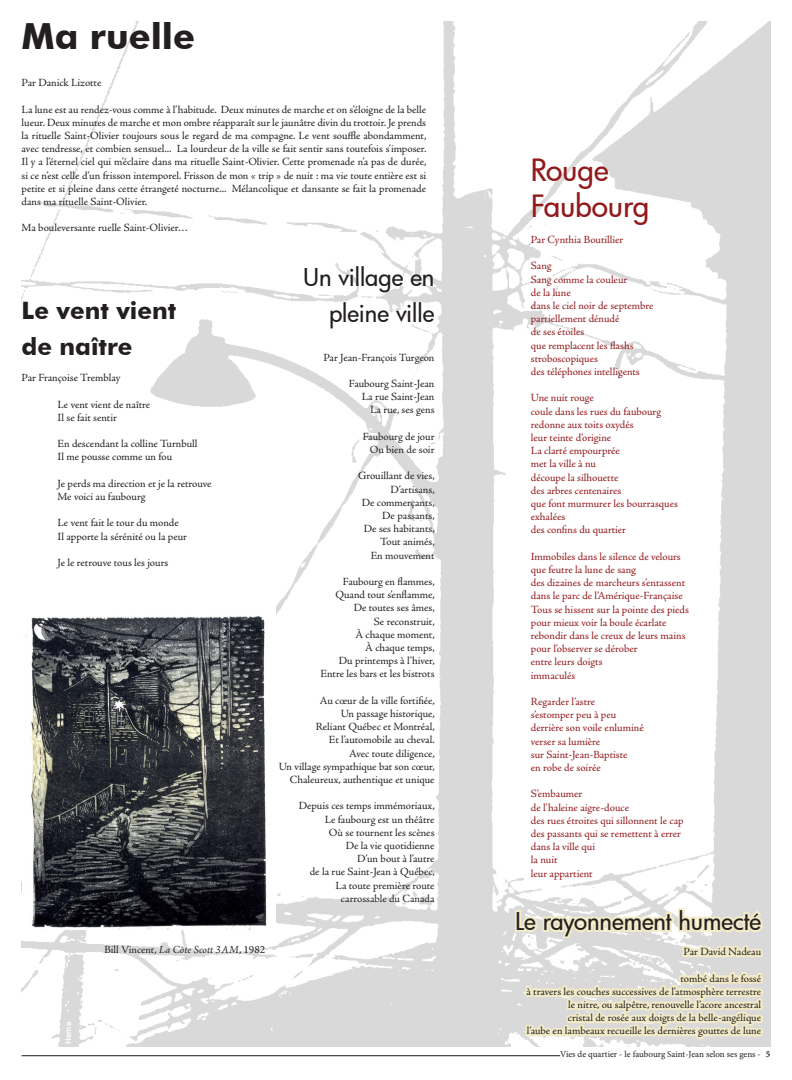
<style>
.page{position:relative;width:792px;height:1080px;background:#fff}
.page>*{position:absolute;margin:0;border:0;box-sizing:border-box;transform-origin:0 0}
.t1{font:700 36px "Futura BT";color:#231f20}
.t2{font:500 30px/36px "Futura";letter-spacing:-.01em;color:#92191c}
.t3{font:500 24px/36px "Futura";letter-spacing:-.005em;color:#231f20;text-align:right}
.t4{font:700 24px/36px "Futura BT";color:#231f20}
.t5{font:11px/13.2px "Adobe Jenson Pro";letter-spacing:-.005em;color:#231f20;text-align:right}
.t6{font:11px/13.2px "Adobe Jenson Pro";color:#92191c}
.t7{font:9px "Minion Pro";color:#231f20}
.t8{font:700 8px "Arial";color:#fff}
.s1{font-style:italic}
.s2{font-weight:700}
</style>
<div class="page">
<hr style="left:22px;top:1055px;width:538px;height:1px;background:#231f20">
<img style="left:22px;top:22px;width:748px;height:1025px">
<svg style="left:513px;top:894px;width:253px;height:163px"></svg>
<img style="left:22px;top:606px;width:254px;height:323px">
<h1 class="t1" style="left:22px;top:14px;width:175px">Ma ruelle</h1>
<p class="t5" style="left:22px;top:76px;width:81px">Par Danick Lizotte</p>
<p class="t5" style="left:22px;top:103px;width:407px;text-align:justify">La lune est au rendez-vous comme à l’habitude. Deux minutes de marche et on s’éloigne de la belle lueur. Deux minutes de marche et mon ombre réapparaît sur le jaunâtre divin du trottoir. Je prends la rituelle Saint-Olivier toujours sous le regard de ma compagne. Le vent souffle abondamment, avec tendresse, et combien sensuel... La lourdeur de la ville se fait sentir sans toutefois s’imposer.<br>Il y a l’éternel ciel qui m’éclaire dans ma rituelle Saint-Olivier. Cette promenade n’a pas de durée, si ce n’est celle d’un frisson intemporel. Frisson de mon « trip » de nuit : ma vie toute entière est si petite et si pleine dans cette étrangeté nocturne... Mélancolique et dansante se fait la promenade dans ma rituelle Saint-Olivier.</p>
<p class="t5" style="left:22px;top:222px;width:168px">Ma bouleversante ruelle Saint-Olivier…</p>
<h3 class="t4" style="left:22px;top:292px;width:156px">Le vent vient de naître</h3>
<p class="t5" style="left:22px;top:371px;width:101px">Par Françoise Tremblay</p>
<p class="t5" style="left:58px;top:398px;width:94px;text-align:left">Le vent vient de naître<br>Il se fait sentir</p>
<p class="t5" style="left:58px;top:437px;width:141px;text-align:left">En descendant la colline Turnbull<br>Il me pousse comme un fou</p>
<p class="t5" style="left:58px;top:477px;width:156px;text-align:left">Je perds ma direction et je la retrouve<br>Me voici au faubourg</p>
<p class="t5" style="left:58px;top:517px;width:131px;text-align:left">Le vent fait le tour du monde<br>Il apporte la sérénité ou la peur</p>
<p class="t5" style="left:58px;top:556px;width:112px">Je le retrouve tous les jours</p>
<h3 class="t3" style="left:303px;top:259px;width:133px">Un village en pleine ville</h3>
<p class="t5" style="left:324px;top:351px;width:113px">Par Jean-François Turgeon</p>
<p class="t5" style="left:349px;top:377px;width:87px">Faubourg Saint-Jean<br>La rue Saint-Jean<br>La rue, ses gens</p>
<p class="t5" style="left:363px;top:430px;width:73px">Faubourg de jour<br>Ou bien de soir</p>
<p class="t5" style="left:358px;top:470px;width:78px">Grouillant de vies,<br>D’artisans,<br>De commerçants,<br>De passants,<br>De ses habitants,<br>Tout animés,<br>En mouvement</p>
<p class="t5" style="left:321px;top:575px;width:116px">Faubourg en flammes,<br>Quand tout s’enflamme,<br>De toutes ses âmes,<br>Se reconstruit,<br>À chaque moment,<br>À chaque temps,<br>Du printemps à l’hiver,<br>Entre les bars et les bistrots</p>
<p class="t5" style="left:279px;top:694px;width:158px">Au cœur de la ville fortifiée,<br>Un passage historique,<br>Reliant Québec et Montréal,<br>Et l’automobile au cheval.<br>Avec toute diligence,<br>Un village sympathique bat son cœur,<br>Chaleureux, authentique et unique</p>
<p class="t5" style="left:299px;top:800px;width:138px">Depuis ces temps immémoriaux,<br>Le faubourg est un théâtre<br>Où se tournent les scènes<br>De la vie quotidienne<br>D’un bout à l’autre<br>de la rue Saint-Jean à Québec,<br>La toute première route carrossable du Canada</p>
<p class="t5" style="left:104px;top:943px;width:162px">Bill Vincent, <span class="s1">La Côte Scott 3AM</span>, 1982</p>
<p class="t8" style="left:64px;top:1044px;width:23px;rotate:-90deg">Hema</p>
<h2 class="t2" style="left:531px;top:151px;width:120px">Rouge<br>Faubourg</h2>
<p class="t6" style="left:531px;top:233px;width:94px">Par Cynthia Boutillier</p>
<p class="t6" style="left:531px;top:260px;width:124px">Sang<br>Sang comme la couleur<br>de la lune<br>dans le ciel noir de septembre partiellement dénudé<br>de ses étoiles<br>que remplacent les flashs stroboscopiques<br>des téléphones intelligents</p>
<p class="t6" style="left:531px;top:392px;width:149px">Une nuit rouge<br>coule dans les rues du faubourg redonne aux toits oxydés<br>leur teinte d’origine<br>La clarté empourprée<br>met la ville à nu<br>découpe la silhouette<br>des arbres centenaires<br>que font murmurer les bourrasques exhalées<br>des confins du quartier</p>
<p class="t6" style="left:531px;top:550px;width:160px">Immobiles dans le silence de velours que feutre la lune de sang<br>des dizaines de marcheurs s’entassent dans le parc de l’Amérique-Française<br>Tous se hissent sur la pointe des pieds pour mieux voir la boule écarlate rebondir dans le creux de leurs mains pour l’observer se dérober<br>entre leurs doigts<br>immaculés</p>
<p class="t6" style="left:531px;top:695px;width:114px">Regarder l’astre<br>s’estomper peu à peu derrière son voile enluminé verser sa lumière<br>sur Saint-Jean-Baptiste<br>en robe de soirée</p>
<p class="t6" style="left:531px;top:788px;width:154px">S’embaumer<br>de l’haleine aigre-douce<br>des rues étroites qui sillonnent le cap des passants qui se remettent à errer dans la ville qui<br>la nuit<br>leur appartient</p>
<h3 class="t3" style="left:515px;top:903px;width:248px">Le rayonnement humecté</h3>
<p class="t5" style="left:684px;top:945px;width:79px">Par David Nadeau</p>
<p class="t5" style="left:526px;top:972px;width:236px">tombé dans le fossé<br>à travers les couches successives de l’atmosphère terrestre le nitre, ou salpêtre, renouvelle l’acore ancestral<br>cristal de rosée aux doigts de la belle-angélique<br>l’aube en lambeaux recueille les dernières gouttes de lune</p>
<p class="t7" style="left:560px;top:1048px;width:212px">Vies de quartier - le faubourg Saint-Jean selon ses gens - <span class="s2">5</span></p>
</div>
